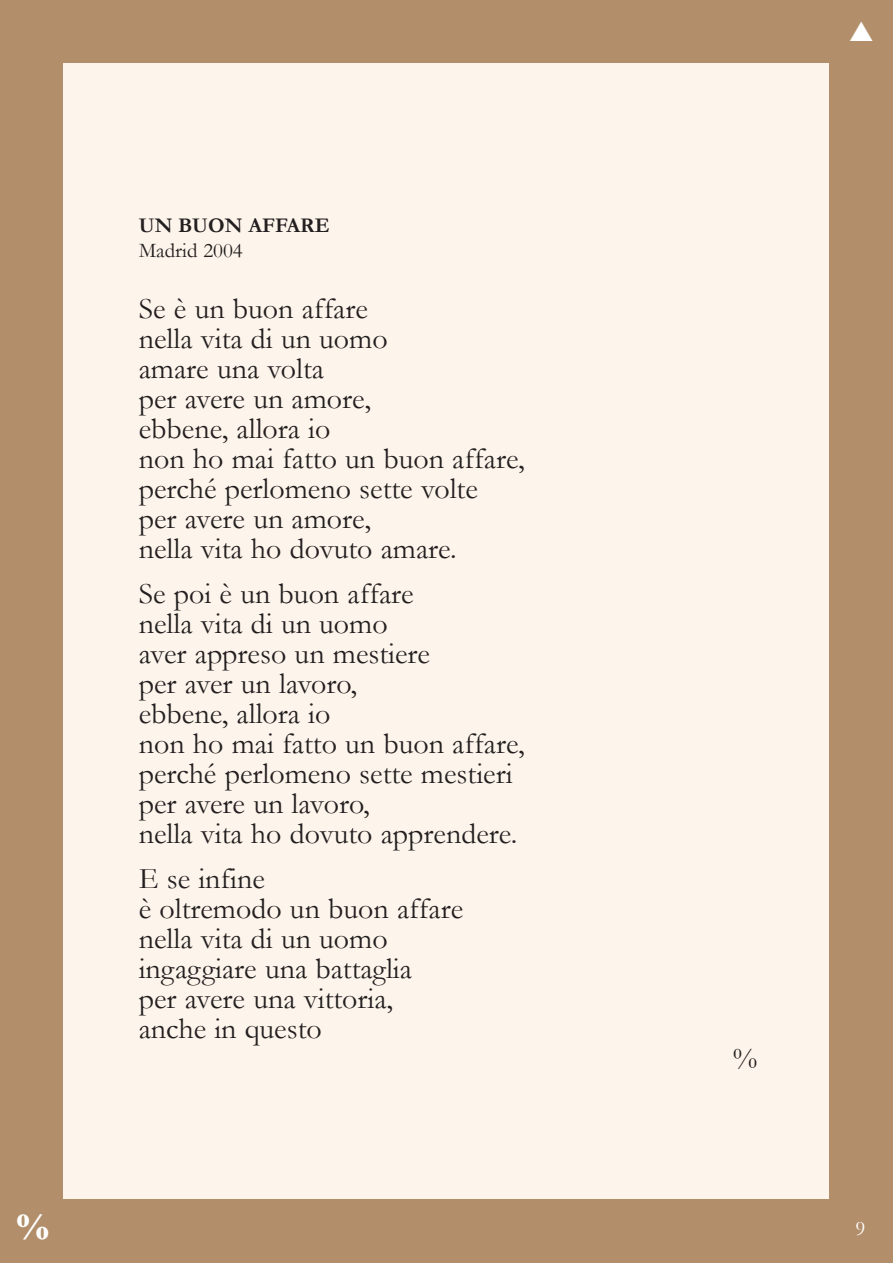
<style>
.page{position:relative;width:893px;height:1263px;background:#fff}
.page>*{position:absolute;margin:0;border:0;box-sizing:border-box;transform-origin:0 0}
.t1{font:700 36px "Times New Roman";color:#fff}
.t2{font:30px/30px "Garamond";color:#231f20}
.t3{font:700 21px "Garamond";color:#231f20}
.t4{font:21px "Garamond";color:#231f20}
.t5{font:21px "Garamond";color:#fff}
</style>
<div class="page">
<div style="left:0;top:0;width:893px;height:1263px;background:linear-gradient(to right,#b28f6a,#b28f6a)"></div>
<div style="left:64px;top:64px;width:765px;height:1135px;background:#fdf5eb"></div>
<svg style="left:850px;top:21px;width:22px;height:20px"></svg>
<p class="t3" style="left:139px;top:214px;width:192px">UN BUON AFFARE</p>
<p class="t4" style="left:139px;top:239px;width:105px">Madrid 2004</p>
<p class="t2" style="left:139px;top:294px;width:387px">Se è un buon affare<br>nella vita di un uomo<br>amare una volta<br>per avere un amore,<br>ebbene, allora io<br>non ho mai fatto un buon affare, perché perlomeno sette volte<br>per avere un amore,<br>nella vita ho dovuto amare.</p>
<p class="t2" style="left:139px;top:579px;width:387px">Se poi è un buon affare<br>nella vita di un uomo<br>aver appreso un mestiere<br>per aver un lavoro,<br>ebbene, allora io<br>non ho mai fatto un buon affare, perché perlomeno sette mestieri per avere un lavoro,<br>nella vita ho dovuto apprendere.</p>
<p class="t2" style="left:139px;top:864px;width:326px">E se infine<br>è oltremodo un buon affare nella vita di un uomo ingaggiare una battaglia<br>per avere una vittoria, anche in questo</p>
<p class="t2" style="left:733px;top:1044px;width:26px">%</p>
<p class="t1" style="left:15px;top:1207px;width:37px">%</p>
<p class="t5" style="left:855px;top:1217px;width:11px">9</p>
</div>
